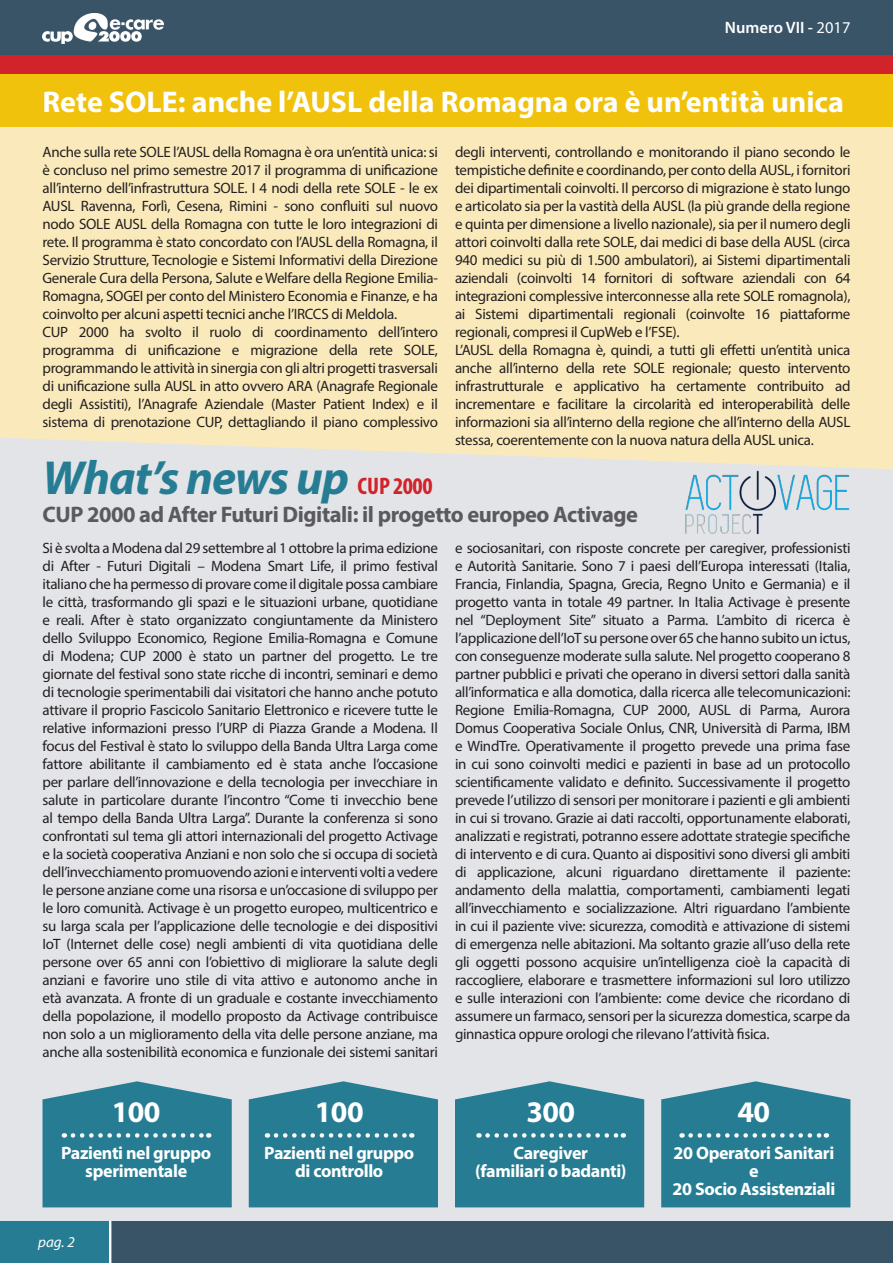
<style>
.page{position:relative;width:893px;height:1263px;background:#fff}
.page>*{position:absolute;margin:0;border:0;box-sizing:border-box;transform-origin:0 0}
.t1{font:italic 700 48px "Myriad Pro";letter-spacing:-.02em;color:#267d93}
.t2{font:700 30px "Myriad Pro";color:#fff}
.t3{font:700 22.5px "Myriad Pro";letter-spacing:-.02em;color:#5a5a5d}
.t4{font:700 18px "Myriad Pro";letter-spacing:-.02em;color:#fff}
.t5{font:600 16.5px "Myriad Pro";color:#fff}
.t6{font:15px/18px "Myriad Pro";letter-spacing:-.02em;color:#231f20;text-align:justify}
.t7{font:italic 15px "Myriad Pro";color:#fff}
.s1{font-weight:400}
.s2{font-style:normal;font-stretch:condensed;font-size:24px;color:#d1232a}
</style>
<div class="page">
<div style="left:0;top:0;width:893px;height:55px;background:#395367"></div>
<div style="left:0;top:1220px;width:893px;height:43px;background:#395367"></div>
<img style="left:43px;top:14px;width:120px;height:30px">
<hr style="left:108px;top:1220px;width:3px;height:43px;background:#fff">
<div style="left:0;top:1220px;width:108px;height:43px;background:#267d93"></div>
<div style="left:0;top:433px;width:893px;height:787px;background:#e3e4e8"></div>
<div style="left:0;top:55px;width:893px;height:18px;background:#d1232a"></div>
<div style="left:0;top:127px;width:893px;height:342px;background:#faeabb"></div>
<div style="left:0;top:74px;width:893px;height:53px;background:#f1c20c"></div>
<img style="left:685px;top:470px;width:165px;height:65px">
<svg style="left:43px;top:1081px;width:189px;height:126px;background:#36869a"></svg>
<svg style="left:249px;top:1081px;width:189px;height:126px;background:#36869a"></svg>
<svg style="left:661px;top:1081px;width:189px;height:126px;background:#36869a"></svg>
<svg style="left:455px;top:1081px;width:189px;height:126px;background:#36869a"></svg>
<p class="t5" style="left:725px;top:17px;width:127px">Numero VII - <span class="s1">2017</span></p>
<p class="t2" style="left:43px;top:82px;width:803px">Rete SOLE: anche l’AUSL della Romagna ora è un’entità unica</p>
<p class="t6" style="left:43px;top:142px;width:397px">Anche sulla rete SOLE l’AUSL della Romagna è ora un’entità unica: si è concluso nel primo semestre 2017 il programma di unificazione all’interno dell’infrastruttura SOLE. I 4 nodi della rete SOLE - le ex AUSL Ravenna, Forlì, Cesena, Rimini - sono confluiti sul nuovo nodo SOLE AUSL della Romagna con tutte le loro integrazioni di rete. Il programma è stato concordato con l’AUSL della Romagna, il Servizio Strutture, Tecnologie e Sistemi Informativi della Direzione Generale Cura della Persona, Salute e Welfare della Regione Emilia-Romagna, SOGEI per conto del Ministero Economia e Finanze, e ha coinvolto per alcuni aspetti tecnici anche l’IRCCS di Meldola.</p>
<p class="t6" style="left:43px;top:322px;width:397px">CUP 2000 ha svolto il ruolo di coordinamento dell’intero programma di unificazione e migrazione della rete SOLE, programmando le attività in sinergia con gli altri progetti trasversali di unificazione sulla AUSL in atto ovvero ARA (Anagrafe Regionale degli Assistiti), l’Anagrafe Aziendale (Master Patient Index) e il sistema di prenotazione CUP, dettagliando il piano complessivo</p>
<p class="t6" style="left:455px;top:142px;width:397px">degli interventi, controllando e monitorando il piano secondo le tempistiche definite e coordinando, per conto della AUSL, i fornitori dei dipartimentali coinvolti. Il percorso di migrazione è stato lungo e articolato sia per la vastità della AUSL (la più grande della regione e quinta per dimensione a livello nazionale), sia per il numero degli attori coinvolti dalla rete SOLE, dai medici di base della AUSL (circa 940 medici su più di 1.500 ambulatori), ai Sistemi dipartimentali aziendali (coinvolti 14 fornitori di software aziendali con 64 integrazioni complessive interconnesse alla rete SOLE romagnola), ai Sistemi dipartimentali regionali (coinvolte 16 piattaforme regionali, compresi il CupWeb e l’FSE).</p>
<p class="t6" style="left:455px;top:340px;width:397px">L’AUSL della Romagna è, quindi, a tutti gli effetti un’entità unica anche all’interno della rete SOLE regionale; questo intervento infrastrutturale e applicativo ha certamente contribuito ad incrementare e facilitare la circolarità ed interoperabilità delle informazioni sia all’interno della regione che all’interno della AUSL stessa, coerentemente con la nuova natura della AUSL unica.</p>
<p class="t1" style="left:43px;top:447px;width:392px">What’s news up <span class="s2">CUP 2000</span></p>
<p class="t6" style="left:43px;top:538px;width:397px">Si è svolta a Modena dal 29 settembre al 1 ottobre la prima edizione di After - Futuri Digitali – Modena Smart Life, il primo festival italiano che ha permesso di provare come il digitale possa cambiare le città, trasformando gli spazi e le situazioni urbane, quotidiane e reali. After è stato organizzato congiuntamente da Ministero dello Sviluppo Economico, Regione Emilia-Romagna e Comune di Modena; CUP 2000 è stato un partner del progetto. Le tre giornate del festival sono state ricche di incontri, seminari e demo di tecnologie sperimentabili dai visitatori che hanno anche potuto attivare il proprio Fascicolo Sanitario Elettronico e ricevere tutte le relative informazioni presso l’URP di Piazza Grande a Modena. Il focus del Festival è stato lo sviluppo della Banda Ultra Larga come fattore abilitante il cambiamento ed è stata anche l’occasione per parlare dell’innovazione e della tecnologia per invecchiare in salute in particolare durante l’incontro “Come ti invecchio bene al tempo della Banda Ultra Larga”. Durante la conferenza si sono confrontati sul tema gli attori internazionali del progetto Activage e la società cooperativa Anziani e non solo che si occupa di società dell’invecchiamento promuovendo azioni e interventi volti a vedere le persone anziane come una risorsa e un’occasione di sviluppo per le loro comunità. Activage è un progetto europeo, multicentrico e su larga scala per l’applicazione delle tecnologie e dei dispositivi IoT (Internet delle cose) negli ambienti di vita quotidiana delle persone over 65 anni con l’obiettivo di migliorare la salute degli anziani e favorire uno stile di vita attivo e autonomo anche in età avanzata. A fronte di un graduale e costante invecchiamento della popolazione, il modello proposto da Activage contribuisce non solo a un miglioramento della vita delle persone anziane, ma anche alla sostenibilità economica e funzionale dei sistemi sanitari</p>
<p class="t6" style="left:455px;top:538px;width:397px">e sociosanitari, con risposte concrete per caregiver, professionisti e Autorità Sanitarie. Sono 7 i paesi dell’Europa interessati (Italia, Francia, Finlandia, Spagna, Grecia, Regno Unito e Germania) e il progetto vanta in totale 49 partner. In Italia Activage è presente nel “Deployment Site” situato a Parma. L’ambito di ricerca è l’applicazione dell’IoT su persone over 65 che hanno subito un ictus, con conseguenze moderate sulla salute. Nel progetto cooperano 8 partner pubblici e privati che operano in diversi settori dalla sanità all’informatica e alla domotica, dalla ricerca alle telecomunicazioni:<br>Regione Emilia-Romagna, CUP 2000, AUSL di Parma, Aurora Domus Cooperativa Sociale Onlus, CNR, Università di Parma, IBM e WindTre. Operativamente il progetto prevede una prima fase in cui sono coinvolti medici e pazienti in base ad un protocollo scientificamente validato e definito. Successivamente il progetto prevede l’utilizzo di sensori per monitorare i pazienti e gli ambienti in cui si trovano. Grazie ai dati raccolti, opportunamente elaborati, analizzati e registrati, potranno essere adottate strategie specifiche di intervento e di cura. Quanto ai dispositivi sono diversi gli ambiti di applicazione, alcuni riguardano direttamente il paziente: andamento della malattia, comportamenti, cambiamenti legati all’invecchiamento e socializzazione. Altri riguardano l’ambiente in cui il paziente vive: sicurezza, comodità e attivazione di sistemi di emergenza nelle abitazioni. Ma soltanto grazie all’uso della rete gli oggetti possono acquisire un’intelligenza cioè la capacità di raccogliere, elaborare e trasmettere informazioni sul loro utilizzo e sulle interazioni con l’ambiente: come device che ricordano di assumere un farmaco, sensori per la sicurezza domestica, scarpe da ginnastica oppure orologi che rilevano l’attività fisica.</p>
<p class="t3" style="left:43px;top:500px;width:597px">CUP 2000 ad After Futuri Digitali: il progetto europeo Activage</p>
<p class="t2" style="left:112px;top:1092px;width:50px">100</p>
<p class="t4" style="left:61px;top:1141px;width:152px">Pazienti nel gruppo</p>
<p class="t4" style="left:85px;top:1159px;width:103px">sperimentale</p>
<p class="t7" style="left:38px;top:1233px;width:38px">pag. 2</p>
<p class="t2" style="left:315px;top:1092px;width:50px">100</p>
<p class="t4" style="left:264px;top:1141px;width:152px">Pazienti nel gruppo</p>
<p class="t4" style="left:295px;top:1159px;width:90px">di controllo</p>
<p class="t2" style="left:526px;top:1092px;width:50px">300</p>
<p class="t4" style="left:514px;top:1141px;width:76px">Caregiver</p>
<p class="t4" style="left:475px;top:1159px;width:153px">(familiari o badanti)</p>
<p class="t2" style="left:737px;top:1092px;width:34px">40</p>
<p class="t4" style="left:673px;top:1141px;width:162px">20 Operatori Sanitari</p>
<p class="t4" style="left:749px;top:1159px;width:11px">e</p>
<p class="t4" style="left:672px;top:1177px;width:164px">20 Socio Assistenziali</p>
</div>
